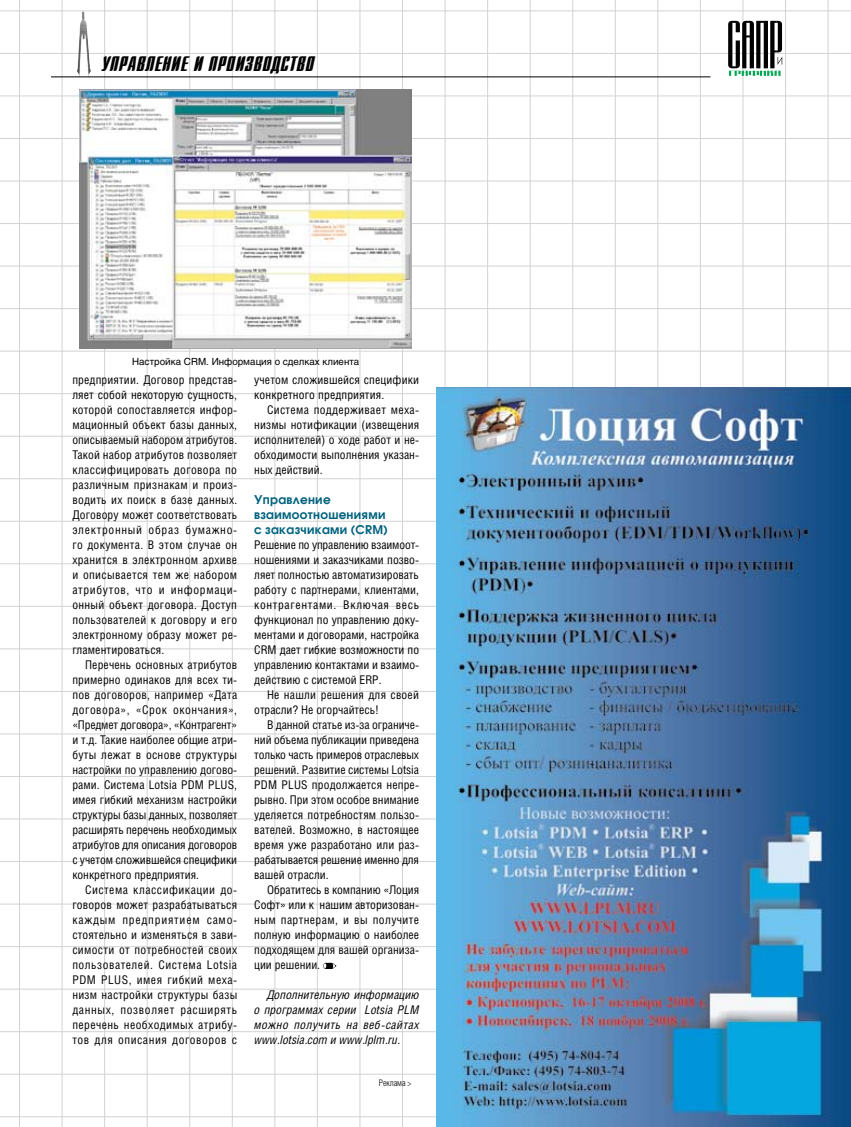
<style>
.page{position:relative;width:851px;height:1127px;background:#fff}
.page>*{position:absolute;margin:0;border:0;box-sizing:border-box;transform-origin:0 0}
.t1{font:21px "Dagger C";letter-spacing:.025em;color:#000}
.t2{font:12px/15px "Helios Cond";color:#000;text-align:justify}
.t3{font:italic 12px/15px "Helios Cond";letter-spacing:.01em;color:#000;text-align:justify}
.t4{font:700 12px/15px "Avant Garde C";letter-spacing:.025em;color:#00627e}
.t5{font:9.75px "Helios";color:#000}
.t6{font:300 9px "Helios Cond";color:#000}
</style>
<div class="page">
<hr style="left:19px;top:0;width:1px;height:1127px;background:#d1d3d4">
<hr style="left:62px;top:0;width:1px;height:1127px;background:#d1d3d4">
<hr style="left:104px;top:0;width:1px;height:1127px;background:#d1d3d4">
<hr style="left:147px;top:0;width:1px;height:1127px;background:#d1d3d4">
<hr style="left:189px;top:0;width:1px;height:1127px;background:#d1d3d4">
<hr style="left:232px;top:0;width:1px;height:1127px;background:#d1d3d4">
<hr style="left:274px;top:0;width:1px;height:1127px;background:#d1d3d4">
<hr style="left:317px;top:0;width:1px;height:1127px;background:#d1d3d4">
<hr style="left:359px;top:0;width:1px;height:1127px;background:#d1d3d4">
<hr style="left:402px;top:0;width:1px;height:1127px;background:#d1d3d4">
<hr style="left:444px;top:0;width:1px;height:1127px;background:#d1d3d4">
<hr style="left:487px;top:0;width:1px;height:1127px;background:#d1d3d4">
<hr style="left:529px;top:0;width:1px;height:1127px;background:#d1d3d4">
<hr style="left:572px;top:0;width:1px;height:1127px;background:#d1d3d4">
<hr style="left:614px;top:0;width:1px;height:1127px;background:#d1d3d4">
<hr style="left:657px;top:0;width:1px;height:1127px;background:#d1d3d4">
<hr style="left:700px;top:0;width:1px;height:1127px;background:#d1d3d4">
<hr style="left:742px;top:0;width:1px;height:1127px;background:#d1d3d4">
<hr style="left:785px;top:0;width:1px;height:1127px;background:#d1d3d4">
<hr style="left:827px;top:0;width:1px;height:1127px;background:#d1d3d4">
<hr style="left:0;top:563px;width:850px;height:1px;background:#d1d3d4">
<hr style="left:0;top:521px;width:850px;height:1px;background:#d1d3d4">
<hr style="left:0;top:478px;width:850px;height:1px;background:#d1d3d4">
<hr style="left:0;top:436px;width:850px;height:1px;background:#d1d3d4">
<hr style="left:0;top:393px;width:850px;height:1px;background:#d1d3d4">
<hr style="left:0;top:351px;width:850px;height:1px;background:#d1d3d4">
<hr style="left:0;top:308px;width:850px;height:1px;background:#d1d3d4">
<hr style="left:0;top:266px;width:850px;height:1px;background:#d1d3d4">
<hr style="left:0;top:223px;width:850px;height:1px;background:#d1d3d4">
<hr style="left:0;top:181px;width:850px;height:1px;background:#d1d3d4">
<hr style="left:0;top:138px;width:850px;height:1px;background:#d1d3d4">
<hr style="left:0;top:96px;width:850px;height:1px;background:#d1d3d4">
<hr style="left:0;top:53px;width:850px;height:1px;background:#d1d3d4">
<hr style="left:0;top:11px;width:850px;height:1px;background:#d1d3d4">
<hr style="left:0;top:606px;width:850px;height:1px;background:#d1d3d4">
<hr style="left:0;top:648px;width:850px;height:1px;background:#d1d3d4">
<hr style="left:0;top:691px;width:850px;height:1px;background:#d1d3d4">
<hr style="left:0;top:733px;width:850px;height:1px;background:#d1d3d4">
<hr style="left:0;top:776px;width:850px;height:1px;background:#d1d3d4">
<hr style="left:0;top:818px;width:850px;height:1px;background:#d1d3d4">
<hr style="left:0;top:861px;width:850px;height:1px;background:#d1d3d4">
<hr style="left:0;top:904px;width:850px;height:1px;background:#d1d3d4">
<hr style="left:0;top:946px;width:850px;height:1px;background:#d1d3d4">
<hr style="left:0;top:989px;width:850px;height:1px;background:#d1d3d4">
<hr style="left:0;top:1031px;width:850px;height:1px;background:#d1d3d4">
<hr style="left:0;top:1074px;width:850px;height:1px;background:#d1d3d4">
<hr style="left:0;top:1116px;width:850px;height:1px;background:#d1d3d4">
<img style="left:77px;top:12px;width:14px;height:66px">
<svg style="left:728px;top:21px;width:54px;height:55px"></svg>
<hr style="left:51px;top:76px;width:659px;height:1px;background:#000">
<img style="left:79px;top:89px;width:333px;height:260px">
<svg style="left:323px;top:963px;width:13px;height:6px"></svg>
<img style="left:436px;top:387px;width:414px;height:740px">
<h1 class="t1" style="left:102px;top:53px;width:213px">управление и производство</h1>
<p class="t5" style="left:132px;top:356px;width:229px">Настройка CRM. Информация о сделках клиента</p>
<p class="t2" style="left:72px;top:372px;width:166px">предприятии. Договор представ&shy;ляет собой некоторую сущность, которой сопоставляется инфор&shy;мационный объект базы данных, описываемый набором атрибутов.<br>Такой набор атрибутов позволяет классифицировать договора по различным признакам и произ&shy;водить их поиск в базе данных.<br>Договору может соответствовать электронный образ бумажно&shy;го документа. В этом случае он хранится в электронном архиве и описывается тем же набором атрибутов, что и информаци&shy;онный объект договора. Доступ пользователей к договору и его электронному образу может ре&shy;гламентироваться.</p>
<p class="t2" style="left:72px;top:657px;width:166px;text-indent:13px">Перечень основных атрибутов примерно одинаков для всех ти&shy;пов договоров, например «Дата договора», «Срок окончания», «Предмет договора», «Контрагент» и т.д. Такие наиболее общие атри&shy;буты лежат в основе структуры настройки по управлению догово&shy;рами. Система Lotsia PDM PLUS, имея гибкий механизм настройки структуры базы данных, позволяет расширять перечень необходимых атрибутов для описания договоров с учетом сложившейся специфики конкретного предприятия.</p>
<p class="t2" style="left:72px;top:882px;width:166px;text-indent:13px">Система классификации до&shy;говоров может разрабатываться каждым предприятием само&shy;стоятельно и изменяться в зави&shy;симости от потребностей своих пользователей. Система Lotsia PDM PLUS, имея гибкий меха&shy;низм настройки структуры базы данных, позволяет расширять перечень необходимых атрибу&shy;тов для описания договоров с</p>
<p class="t2" style="left:254px;top:372px;width:166px">учетом сложившейся специфики конкретного предприятия.</p>
<p class="t2" style="left:254px;top:402px;width:166px;text-indent:13px">Система поддерживает меха&shy;низмы нотификации (извещения исполнителей) о ходе работ и не&shy;обходимости выполнения указан&shy;ных действий.</p>
<p class="t4" style="left:254px;top:492px;width:135px">Управление взаимоотношениями с заказчиками (CRM)</p>
<p class="t2" style="left:254px;top:537px;width:166px">Решение по управлению взаимоот&shy;ношениями и заказчиками позво&shy;ляет полностью автоматизировать работу с партнерами, клиентами, контрагентами. Включая весь функционал по управлению доку&shy;ментами и договорами, настройка CRM дает гибкие возможности по управлению контактами и взаимо&shy;действию с системой ERP.</p>
<p class="t2" style="left:254px;top:687px;width:166px;text-indent:13px">Не нашли решения для своей отрасли? Не огорчайтесь!</p>
<p class="t2" style="left:254px;top:717px;width:166px;text-indent:13px">В данной статье из-за ограниче&shy;ний объема публикации приведена только часть примеров отраслевых решений. Развитие системы Lotsia PDM PLUS продолжается непре&shy;рывно. При этом особое внимание уделяется потребностям пользо&shy;вателей. Возможно, в настоящее время уже разработано или раз&shy;рабатывается решение именно для вашей отрасли.</p>
<p class="t2" style="left:254px;top:882px;width:166px;text-indent:13px">Обратитесь в компанию «Лоция Софт» или к нашим авторизован&shy;ным партнерам, и вы получите полную информацию о наиболее подходящем для вашей организа&shy;ции решении.</p>
<p class="t3" style="left:254px;top:987px;width:166px;text-indent:13px">Дополнительную информацию о программах серии Lotsia PLM можно получить на веб-сайтах www.lotsia.com и www.lplm.ru.</p>
<p class="t6" style="left:378px;top:1077px;width:34px">Реклама &gt;</p>
</div>
